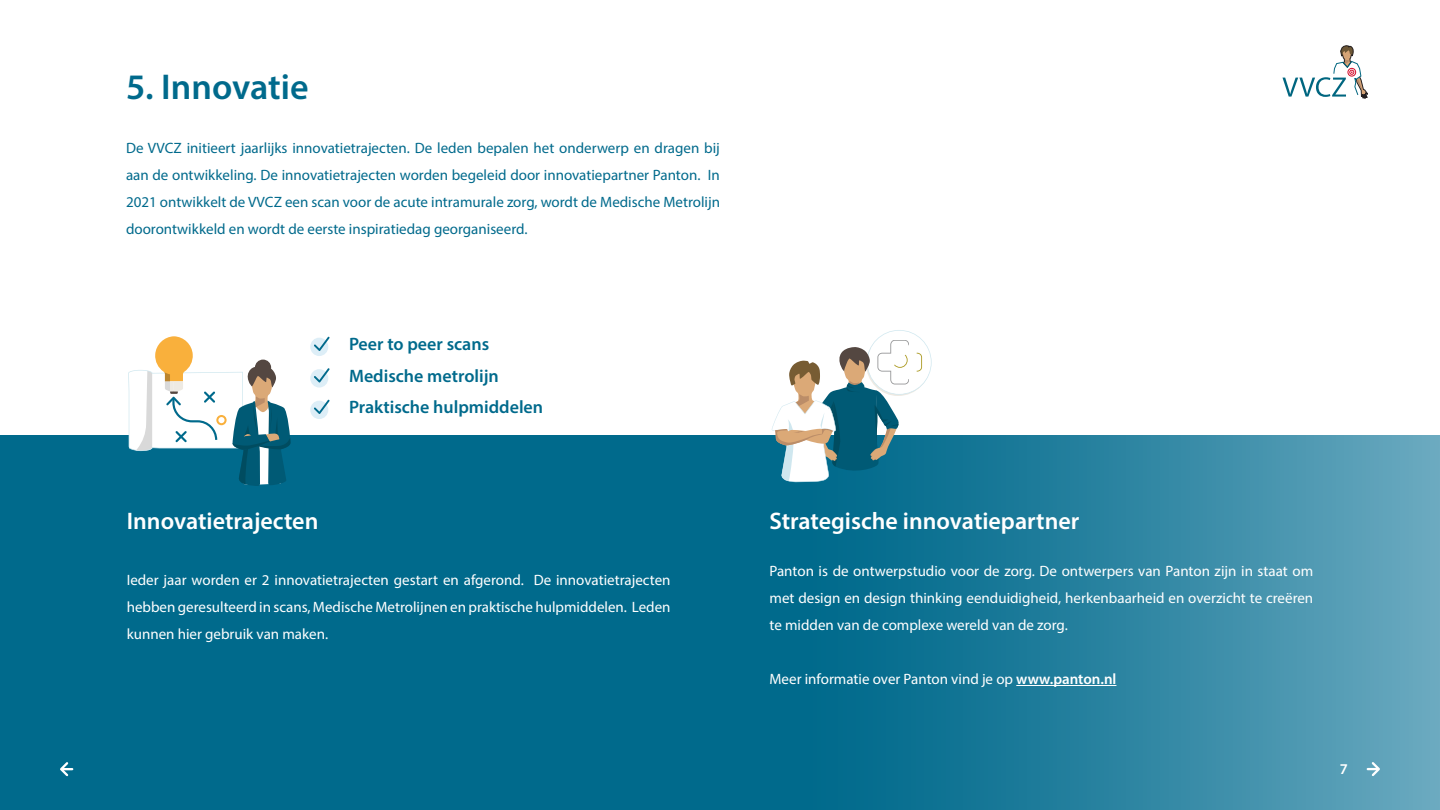
<style>
.page{position:relative;width:1440px;height:810px;background:#fff}
.page>*{position:absolute;margin:0;border:0;box-sizing:border-box;transform-origin:0 0}
.t1{font:600 36px "Myriad Pro";color:#006a8c}
.t2{font:600 24px "Myriad Pro";color:#fff}
.t3{font:600 18px/31.5px "Myriad Pro";color:#006a8c}
.t4{font:15px/27px "Myriad Pro";color:#fff;text-align:justify}
.t5{font:15px/27px "Myriad Pro";color:#006a8c;text-align:justify}
.t6{font:600 15px "Myriad Pro";color:#fff}
.s1{font-weight:600}
</style>
<div class="page">
<svg style="left:0;top:435px;width:1440px;height:375px;background:#147696"></svg>
<hr style="left:1016px;top:685px;width:100px;height:1px;background:#fff">
<svg style="left:128px;top:336px;width:162px;height:150px"></svg>
<svg style="left:772px;top:330px;width:160px;height:152px"></svg>
<svg style="left:1368px;top:760px;width:14px;height:18px"></svg>
<svg style="left:58px;top:760px;width:14px;height:18px"></svg>
<svg style="left:1282px;top:46px;width:86px;height:52px"></svg>
<div style="left:310px;top:338px;width:18px;height:18px;background:#ddeef7;border-radius:50%"></div>
<svg style="left:314px;top:337px;width:16px;height:14px"></svg>
<div style="left:310px;top:369px;width:18px;height:19px;background:#ddeef7;border-radius:50%"></div>
<svg style="left:314px;top:368px;width:16px;height:15px"></svg>
<div style="left:310px;top:401px;width:18px;height:18px;background:#ddeef7;border-radius:50%"></div>
<svg style="left:314px;top:400px;width:16px;height:14px"></svg>
<h1 class="t1" style="left:126px;top:64px;width:184px">5. Innovatie</h1>
<p class="t5" style="left:126px;top:134px;width:596px">De VVCZ initieert jaarlijks innovatietrajecten. De leden bepalen het onderwerp en dragen bij aan de ontwikkeling. De innovatietrajecten worden begeleid door innovatiepartner Panton. In 2021 ontwikkelt de VVCZ een scan voor de acute intramurale zorg, wordt de Medische Metrolijn doorontwikkeld en wordt de eerste inspiratiedag georganiseerd.</p>
<p class="t3" style="left:349px;top:328px;width:196px">Peer to peer scans<br>Medische metrolijn<br>Praktische hulpmiddelen</p>
<h2 class="t2" style="left:127px;top:505px;width:193px">Innovatietrajecten</h2>
<p class="t4" style="left:127px;top:566px;width:545px">Ieder jaar worden er 2 innovatietrajecten gestart en afgerond. De innovatietrajecten hebben geresulteerd in scans, Medische Metrolijnen en praktische hulpmiddelen. Leden kunnen hier gebruik van maken.</p>
<h2 class="t2" style="left:770px;top:505px;width:311px">Strategische innovatiepartner</h2>
<p class="t4" style="left:770px;top:557px;width:545px">Panton is de ontwerpstudio voor de zorg. De ontwerpers van Panton zijn in staat om met design en design thinking eenduidigheid, herkenbaarheid en overzicht te creëren te midden van de complexe wereld van de zorg.</p>
<p class="t4" style="left:770px;top:665px;width:348px">Meer informatie over Panton vind je op <span class="s1">www.panton.nl</span></p>
<p class="t6" style="left:1340px;top:759px;width:10px">7</p>
</div>
